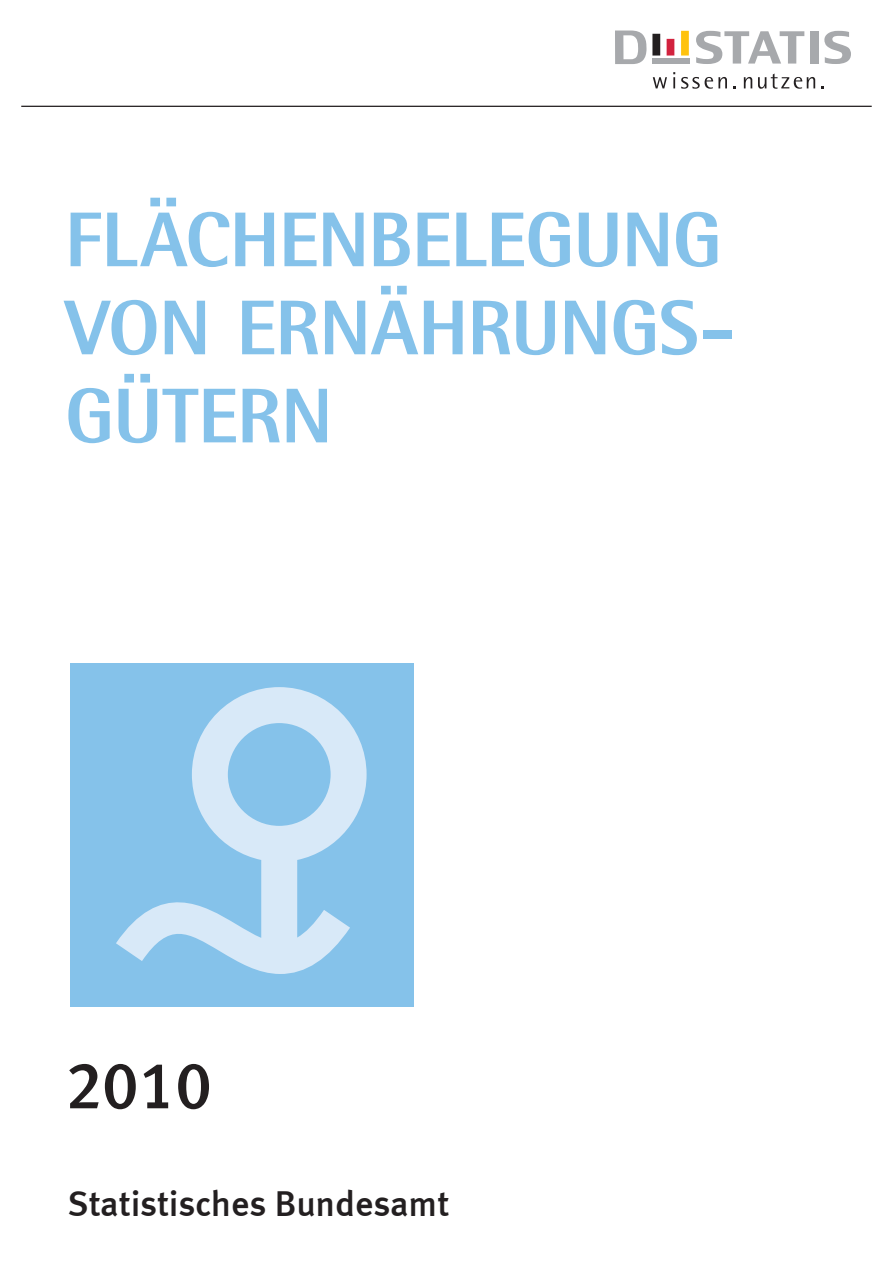
<style>
.page{position:relative;width:893px;height:1263px;background:#fff}
.page>*{position:absolute;margin:0;border:0;box-sizing:border-box;transform-origin:0 0}
.t1{font:700 78px/88.1px "Agfa Rotis Semisans Ex";letter-spacing:-.015em;color:#85c2ea}
.t2{font:66px "Meta Medium LF";color:#231f20}
.t3{font:36px "Meta Medium LF";letter-spacing:-.005em;color:#231f20}
.s1{font-family:"Meta Normal LF";font-weight:700}
</style>
<div class="page">
<hr style="left:21px;top:106px;width:851px;height:1px;background:#231f20">
<svg style="left:653px;top:77px;width:14px;height:11px"></svg>
<svg style="left:673px;top:72px;width:2px;height:16px"></svg>
<svg style="left:681px;top:77px;width:46px;height:12px"></svg>
<svg style="left:744px;top:77px;width:8px;height:11px"></svg>
<svg style="left:758px;top:73px;width:57px;height:16px"></svg>
<svg style="left:615px;top:31px;width:31px;height:33px"></svg>
<svg style="left:696px;top:31px;width:108px;height:33px"></svg>
<div style="left:810px;top:31px;width:8px;height:33px;background:#a7a9ac"></div>
<svg style="left:824px;top:31px;width:27px;height:33px"></svg>
<div style="left:652px;top:34px;width:8px;height:22px;background:#231f20"></div>
<div style="left:667px;top:39px;width:7px;height:17px;background:#d2223e"></div>
<div style="left:681px;top:31px;width:8px;height:25px;background:#ffc20d"></div>
<div style="left:652px;top:58px;width:37px;height:6px;background:#a7a9ac"></div>
<div style="left:70px;top:663px;width:344px;height:344px;background:#85c2ea"></div>
<svg style="left:116px;top:687px;width:251px;height:287px"></svg>
<h1 class="t1" style="left:65px;top:196px;width:669px">FLÄCHENBELEGUNG<br>VON ERNÄHRUNGS-<br>GÜTERN</h1>
<p class="t2" style="left:65px;top:1047px;width:148px">201<span class="s1">0</span></p>
<h1 class="t3" style="left:68px;top:1183px;width:383px">Statistisches Bundesamt</h1>
</div>
